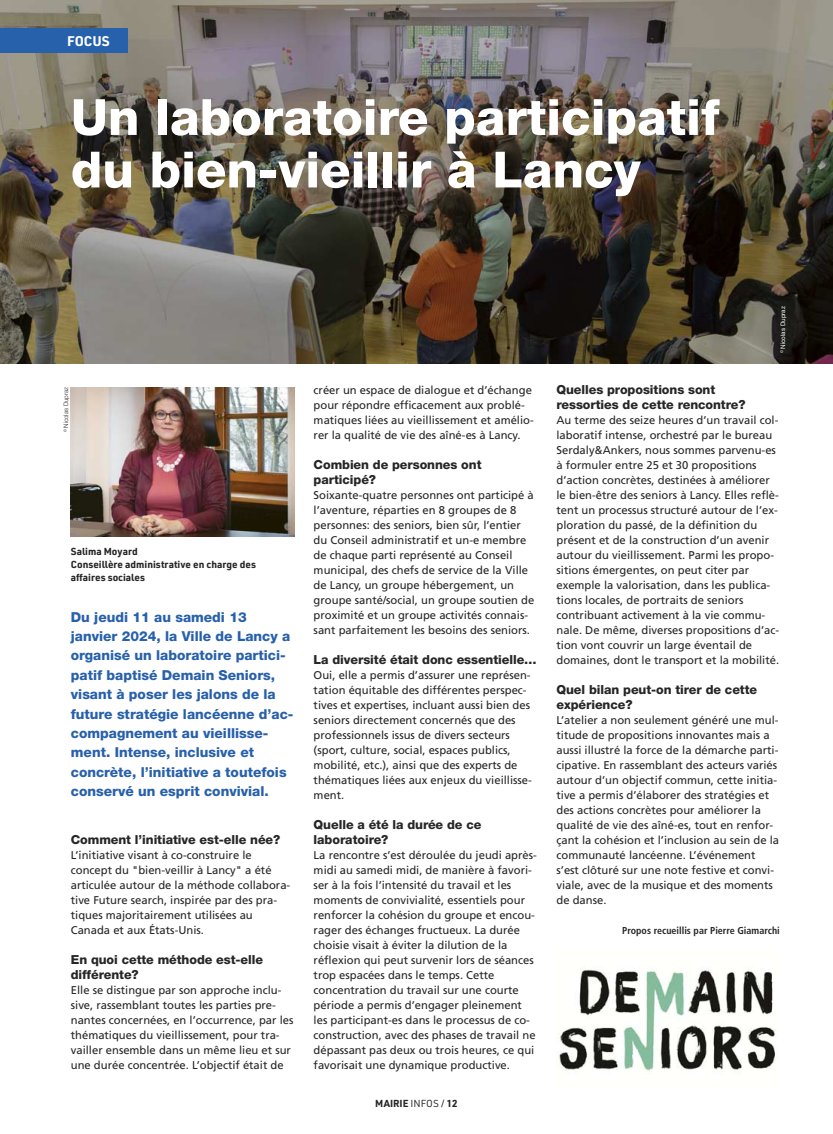
<style>
.page{position:relative;width:833px;height:1134px;background:#fff}
.page>*{position:absolute;margin:0;border:0;box-sizing:border-box;transform-origin:0 0}
.t1{font:800 50px/52.5px "Helvetica Neue LT Std";color:#fff}
.t2{font:800 13.75px/19.4px "Helvetica Neue LT Std";color:#2760ab}
.t3{font:700 13.75px "URWDIN";letter-spacing:.005em;color:#fff}
.t4{font:800 12.5px/15px "Helvetica Neue LT Std";letter-spacing:-.005em;color:#272526}
.t5{font:11.25px/15px "Frutiger LT Std";color:#272526}
.t6{font:700 10px/13.1px "URWDIN";color:#272526}
.t7{font:700 condensed 10px "Frutiger LT Std";color:#272526}
.t8{font:6.25px "Helvetica Neue LT Std";color:#fff}
.t9{font:300 6.25px "Helvetica Neue LT Std";color:#272526}
.s1{font-weight:400}
</style>
<div class="page">
<img style="left:0;top:0;width:833px;height:364px">
<div style="left:0;top:28px;width:128px;height:25px;background:#2760ab"></div>
<img style="left:71px;top:387px;width:223px;height:149px">
<img style="left:558px;top:966px;width:219px;height:107px">
<p class="t3" style="left:67px;top:36px;width:44px">FOCUS</p>
<p class="t1" style="left:71px;top:95px;width:650px">Un laboratoire participatif du bien-vieillir à Lancy</p>
<p class="t8" style="left:779px;top:353px;width:48px;rotate:-90deg"><sup>©</sup> Nicolas Dupraz</p>
<p class="t9" style="left:64px;top:432px;width:46px;rotate:-90deg"><sup>©</sup> Nicolas Dupraz</p>
<p class="t6" style="left:71px;top:546px;width:68px">Salima Moyard</p>
<p class="t6" style="left:71px;top:559px;width:187px">Conseillère administrative en charge des affaires sociales</p>
<p class="t2" style="left:71px;top:608px;width:224px">Du jeudi 11 au samedi 13 janvier 2024, la Ville de Lancy a organisé un laboratoire partici&shy;patif baptisé Demain Seniors, visant à poser les jalons de la future stratégie lancéenne d’ac&shy;compagnement au vieillisse&shy;ment. Intense, inclusive et concrète, l’initiative a toutefois conservé un esprit convivial.</p>
<p class="t4" style="left:71px;top:833px;width:211px">Comment l’initiative est-elle née?</p>
<p class="t5" style="left:71px;top:848px;width:221px">L’initiative visant à co-construire le concept du "bien-veillir à Lancy" a été articulée autour de la méthode collabora&shy;tive Future search, inspirée par des pra&shy;tiques majoritairement utilisées au Canada et aux États-Unis.</p>
<p class="t4" style="left:71px;top:953px;width:194px">En quoi cette méthode est-elle différente?</p>
<p class="t5" style="left:71px;top:983px;width:224px">Elle se distingue par son approche inclu&shy;sive, rassemblant toutes les parties pre&shy;nantes concernées, en l’occurrence, par les thématiques du vieillissement, pour tra&shy;vailler ensemble dans un même lieu et sur une durée concentrée. L’objectif était de</p>
<p class="t5" style="left:314px;top:383px;width:222px">créer un espace de dialogue et d’échange pour répondre efficacement aux problé&shy;matiques liées au vieillissement et amélio&shy;rer la qualité de vie des aîné-es à Lancy.</p>
<p class="t4" style="left:314px;top:458px;width:169px">Combien de personnes ont participé?</p>
<p class="t5" style="left:314px;top:488px;width:222px">Soixante-quatre personnes ont participé à l’aventure, réparties en 8 groupes de 8 personnes: des seniors, bien sûr, l’entier du Conseil administratif et un-e membre de chaque parti représenté au Conseil municipal, des chefs de service de la Ville de Lancy, un groupe hébergement, un groupe santé/social, un groupe soutien de proximité et un groupe activités connais&shy;sant parfaitement les besoins des seniors.</p>
<p class="t4" style="left:314px;top:653px;width:225px">La diversité était donc essentielle…</p>
<p class="t5" style="left:314px;top:668px;width:220px">Oui, elle a permis d’assurer une représen&shy;tation équitable des différentes perspec&shy;tives et expertises, incluant aussi bien des seniors directement concernés que des professionnels issus de divers secteurs (sport, culture, social, espaces publics, mobilité, etc.), ainsi que des experts de thématiques liées aux enjeux du vieillisse&shy;ment.</p>
<p class="t4" style="left:314px;top:818px;width:169px">Quelle a été la durée de ce laboratoire?</p>
<p class="t5" style="left:314px;top:848px;width:225px">La rencontre s’est déroulée du jeudi après&shy;midi au samedi midi, de manière à favori&shy;ser à la fois l’intensité du travail et les moments de convivialité, essentiels pour renforcer la cohésion du groupe et encou&shy;rager des échanges fructueux. La durée choisie visait à éviter la dilution de la réflexion qui peut survenir lors de séances trop espacées dans le temps. Cette concentration du travail sur une courte période a permis d’engager pleinement les participant-es dans le processus de co&shy;construction, avec des phases de travail ne dépassant pas deux ou trois heures, ce qui favorisait une dynamique productive.</p>
<p class="t6" style="left:375px;top:1098px;width:84px">MAIRIE <span class="s1">INFOS /</span> 12</p>
<p class="t4" style="left:556px;top:383px;width:190px">Quelles propositions sont ressorties de cette rencontre?</p>
<p class="t5" style="left:556px;top:413px;width:224px">Au terme des seize heures d’un travail col&shy;laboratif intense, orchestré par le bureau Serdaly&amp;Ankers, nous sommes parvenu-es à formuler entre 25 et 30 propositions d’action concrètes, destinées à améliorer le bien-être des seniors à Lancy. Elles reflè&shy;tent un processus structuré autour de l’ex&shy;ploration du passé, de la définition du présent et de la construction d’un avenir autour du vieillissement. Parmi les propo&shy;sitions émergentes, on peut citer par exemple la valorisation, dans les publica&shy;tions locales, de portraits de seniors contribuant activement à la vie commu&shy;nale. De même, diverses propositions d’ac&shy;tion vont couvrir un large éventail de domaines, dont le transport et la mobilité.</p>
<p class="t4" style="left:556px;top:683px;width:202px">Quel bilan peut-on tirer de cette expérience?</p>
<p class="t5" style="left:556px;top:713px;width:224px">L’atelier a non seulement généré une mul&shy;titude de propositions innovantes mais a aussi illustré la force de la démarche parti&shy;cipative. En rassemblant des acteurs variés autour d’un objectif commun, cette initia&shy;tive a permis d’élaborer des stratégies et des actions concrètes pour améliorer la qualité de vie des aîné-es, tout en renfor&shy;çant la cohésion et l’inclusion au sein de la communauté lancéenne. L’événement s’est clôturé sur une note festive et convi&shy;viale, avec de la musique et des moments de danse.</p>
<p class="t7" style="left:622px;top:926px;width:159px">Propos recueillis par Pierre Giamarchi</p>
</div>
